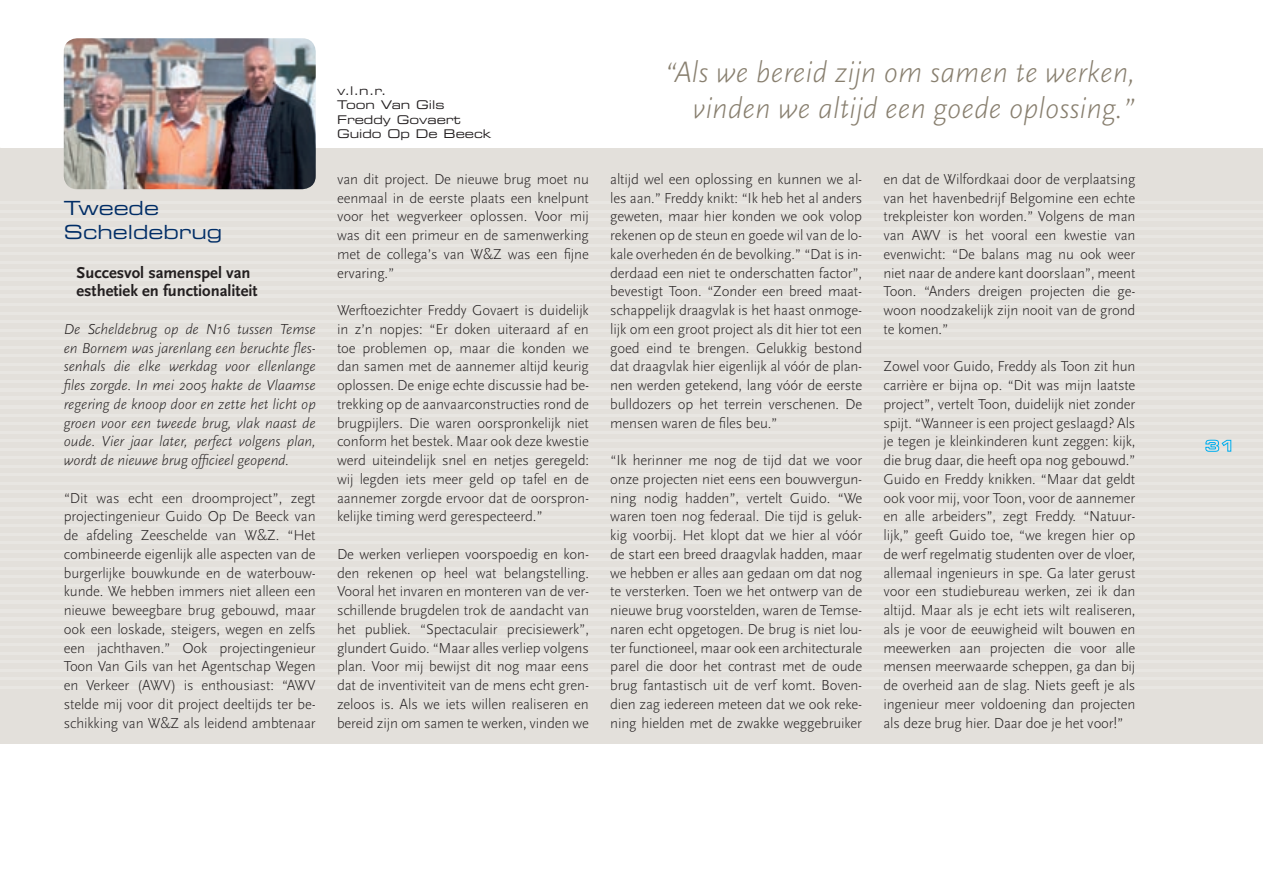
<style>
.page{position:relative;width:1263px;height:893px;background:#fff}
.page>*{position:absolute;margin:0;border:0;box-sizing:border-box;transform-origin:0 0}
.t1{font:italic 300 30px/36px "Scala Sans";color:#887f6f;text-align:right}
.t2{font:19.5px/23.4px "Eurostile LT Extended Two";color:#002d66}
.t3{font:700 16.5px/18.8px "Scala Sans";color:#231f20}
.t4{font:300 15px/18.8px "Scala Sans";letter-spacing:-.01em;color:#231f20;text-align:justify}
.t5{font:italic 300 15px/18.8px "Scala Sans";letter-spacing:-.01em;color:#231f20;text-align:justify}
.t6{font:12px/14.4px "Eurostile LT Extended Two";color:#231f20}
</style>
<div class="page">
<div style="left:0;top:148px;width:1263px;height:595px;background:#e3e0db"></div>
<hr style="left:0;top:201px;width:1263px;height:3px;background:#e8e6e2">
<hr style="left:0;top:210px;width:1263px;height:3px;background:#e8e6e2">
<hr style="left:0;top:218px;width:1263px;height:3px;background:#e8e6e2">
<hr style="left:0;top:227px;width:1263px;height:3px;background:#e8e6e2">
<hr style="left:0;top:235px;width:1263px;height:3px;background:#e8e6e2">
<hr style="left:0;top:244px;width:1263px;height:3px;background:#e8e6e2">
<hr style="left:0;top:252px;width:1263px;height:3px;background:#e8e6e2">
<hr style="left:0;top:261px;width:1263px;height:3px;background:#e8e6e2">
<hr style="left:0;top:269px;width:1263px;height:3px;background:#e8e6e2">
<hr style="left:0;top:278px;width:1263px;height:3px;background:#e8e6e2">
<hr style="left:0;top:286px;width:1263px;height:3px;background:#e8e6e2">
<hr style="left:0;top:295px;width:1263px;height:3px;background:#e8e6e2">
<hr style="left:0;top:303px;width:1263px;height:3px;background:#e8e6e2">
<hr style="left:0;top:312px;width:1263px;height:3px;background:#e8e6e2">
<hr style="left:0;top:320px;width:1263px;height:3px;background:#e8e6e2">
<hr style="left:0;top:329px;width:1263px;height:3px;background:#e8e6e2">
<hr style="left:0;top:337px;width:1263px;height:3px;background:#e8e6e2">
<hr style="left:0;top:346px;width:1263px;height:3px;background:#e8e6e2">
<hr style="left:0;top:354px;width:1263px;height:3px;background:#e8e6e2">
<hr style="left:0;top:363px;width:1263px;height:3px;background:#e8e6e2">
<hr style="left:0;top:371px;width:1263px;height:3px;background:#e8e6e2">
<hr style="left:0;top:380px;width:1263px;height:3px;background:#e8e6e2">
<hr style="left:0;top:388px;width:1263px;height:3px;background:#e8e6e2">
<hr style="left:0;top:397px;width:1263px;height:3px;background:#e8e6e2">
<hr style="left:0;top:405px;width:1263px;height:3px;background:#e8e6e2">
<hr style="left:0;top:414px;width:1263px;height:3px;background:#e8e6e2">
<hr style="left:0;top:422px;width:1263px;height:3px;background:#e8e6e2">
<hr style="left:0;top:431px;width:1263px;height:3px;background:#e8e6e2">
<hr style="left:0;top:439px;width:1263px;height:3px;background:#e8e6e2">
<hr style="left:0;top:448px;width:1263px;height:3px;background:#e8e6e2">
<hr style="left:0;top:456px;width:1263px;height:3px;background:#e8e6e2">
<hr style="left:0;top:465px;width:1263px;height:3px;background:#e8e6e2">
<hr style="left:0;top:473px;width:1263px;height:3px;background:#e8e6e2">
<hr style="left:0;top:482px;width:1263px;height:3px;background:#e8e6e2">
<hr style="left:0;top:490px;width:1263px;height:3px;background:#e8e6e2">
<hr style="left:0;top:499px;width:1263px;height:3px;background:#e8e6e2">
<hr style="left:0;top:507px;width:1263px;height:3px;background:#e8e6e2">
<hr style="left:0;top:516px;width:1263px;height:3px;background:#e8e6e2">
<hr style="left:0;top:524px;width:1263px;height:3px;background:#e8e6e2">
<hr style="left:0;top:533px;width:1263px;height:3px;background:#e8e6e2">
<hr style="left:0;top:541px;width:1263px;height:3px;background:#e8e6e2">
<hr style="left:0;top:550px;width:1263px;height:3px;background:#e8e6e2">
<hr style="left:0;top:558px;width:1263px;height:3px;background:#e8e6e2">
<hr style="left:0;top:567px;width:1263px;height:3px;background:#e8e6e2">
<hr style="left:0;top:575px;width:1263px;height:3px;background:#e8e6e2">
<hr style="left:0;top:584px;width:1263px;height:3px;background:#e8e6e2">
<hr style="left:0;top:592px;width:1263px;height:3px;background:#e8e6e2">
<hr style="left:0;top:601px;width:1263px;height:3px;background:#e8e6e2">
<hr style="left:0;top:609px;width:1263px;height:3px;background:#e8e6e2">
<hr style="left:0;top:618px;width:1263px;height:3px;background:#e8e6e2">
<hr style="left:0;top:626px;width:1263px;height:3px;background:#e8e6e2">
<hr style="left:0;top:635px;width:1263px;height:3px;background:#e8e6e2">
<hr style="left:0;top:643px;width:1263px;height:3px;background:#e8e6e2">
<hr style="left:0;top:652px;width:1263px;height:3px;background:#e8e6e2">
<hr style="left:0;top:660px;width:1263px;height:3px;background:#e8e6e2">
<hr style="left:0;top:669px;width:1263px;height:3px;background:#e8e6e2">
<hr style="left:0;top:677px;width:1263px;height:3px;background:#e8e6e2">
<hr style="left:0;top:686px;width:1263px;height:3px;background:#e8e6e2">
<svg style="left:1205px;top:440px;width:26px;height:12px"></svg>
<img style="left:64px;top:38px;width:252px;height:151px">
<h2 class="t2" style="left:64px;top:196px;width:160px">Tweede<br>Scheldebrug</h2>
<p class="t3" style="left:77px;top:263px;width:183px">Succesvol samenspel van esthetiek en functionaliteit</p>
<p class="t5" style="left:64px;top:320px;width:253px">De Scheldebrug op de N16 tussen Temse en Bornem was jarenlang een beruchte fles&shy;senhals die elke werkdag voor ellenlange files zorgde. In mei 2005 hakte de Vlaamse regering de knoop door en zette het licht op groen voor een tweede brug, vlak naast de oude. Vier jaar later, perfect volgens plan, wordt de nieuwe brug officieel geopend.</p>
<p class="t4" style="left:64px;top:489px;width:253px">“Dit was echt een droomproject”, zegt projectingenieur Guido Op De Beeck van de afdeling Zeeschelde van W&amp;Z. “Het combineerde eigenlijk alle aspecten van de burgerlijke bouwkunde en de waterbouw&shy;kunde. We hebben immers niet alleen een nieuwe beweegbare brug gebouwd, maar ook een loskade, steigers, wegen en zelfs een jachthaven.” Ook projectingenieur Toon Van Gils van het Agentschap Wegen en Verkeer (AWV) is enthousiast: “AWV stelde mij voor dit project deeltijds ter be&shy;schikking van W&amp;Z als leidend ambtenaar</p>
<p class="t6" style="left:337px;top:83px;width:156px">v.l.n.r.<br>Toon Van Gils<br>Freddy Govaert<br>Guido Op De Beeck</p>
<p class="t4" style="left:337px;top:170px;width:253px">van dit project. De nieuwe brug moet nu eenmaal in de eerste plaats een knelpunt voor het wegverkeer oplossen. Voor mij was dit een primeur en de samenwerking met de collega’s van W&amp;Z was een fijne ervaring.”</p>
<p class="t4" style="left:337px;top:301px;width:253px">Werftoezichter Freddy Govaert is duidelijk in z’n nopjes: “Er doken uiteraard af en toe problemen op, maar die konden we dan samen met de aannemer altijd keurig oplossen. De enige echte discussie had be&shy;trekking op de aanvaarconstructies rond de brugpijlers. Die waren oorspronkelijk niet conform het bestek. Maar ook deze kwestie werd uiteindelijk snel en netjes geregeld: wij legden iets meer geld op tafel en de aannemer zorgde ervoor dat de oorspron&shy;kelijke timing werd gerespecteerd.”</p>
<p class="t4" style="left:337px;top:545px;width:253px">De werken verliepen voorspoedig en kon&shy;den rekenen op heel wat belangstelling.<br>Vooral het invaren en monteren van de ver&shy;schillende brugdelen trok de aandacht van het publiek. “Spectaculair precisiewerk”, glundert Guido. “Maar alles verliep volgens plan. Voor mij bewijst dit nog maar eens dat de inventiviteit van de mens echt gren&shy;zeloos is. Als we iets willen realiseren en bereid zijn om samen te werken, vinden we</p>
<h1 class="t1" style="left:664px;top:55px;width:472px">“Als we bereid zijn om samen te werken, vinden we altijd een goede oplossing.”</h1>
<p class="t4" style="left:610px;top:170px;width:253px">altijd wel een oplossing en kunnen we al&shy;les aan.” Freddy knikt: “Ik heb het al anders geweten, maar hier konden we ook volop rekenen op de steun en goede wil van de lo&shy;kale overheden én de bevolking.” “Dat is in&shy;derdaad een niet te onderschatten factor”, bevestigt Toon. “Zonder een breed maat&shy;schappelijk draagvlak is het haast onmoge&shy;lijk om een groot project als dit hier tot een goed eind te brengen. Gelukkig bestond dat draagvlak hier eigenlijk al vóór de plan&shy;nen werden getekend, lang vóór de eerste bulldozers op het terrein verschenen. De mensen waren de files beu.”</p>
<p class="t4" style="left:610px;top:451px;width:253px">“Ik herinner me nog de tijd dat we voor onze projecten niet eens een bouwvergun&shy;ning nodig hadden”, vertelt Guido. “We waren toen nog federaal. Die tijd is geluk&shy;kig voorbij. Het klopt dat we hier al vóór de start een breed draagvlak hadden, maar we hebben er alles aan gedaan om dat nog te versterken. Toen we het ontwerp van de nieuwe brug voorstelden, waren de Temse&shy;naren echt opgetogen. De brug is niet lou&shy;ter functioneel, maar ook een architecturale parel die door het contrast met de oude brug fantastisch uit de verf komt. Boven&shy;dien zag iedereen meteen dat we ook reke&shy;ning hielden met de zwakke weggebruiker</p>
<p class="t4" style="left:883px;top:170px;width:253px">en dat de Wilfordkaai door de verplaatsing van het havenbedrijf Belgomine een echte trekpleister kon worden.” Volgens de man van AWV is het vooral een kwestie van evenwicht: “De balans mag nu ook weer niet naar de andere kant doorslaan”, meent Toon. “Anders dreigen projecten die ge&shy;woon noodzakelijk zijn nooit van de grond te komen.”</p>
<p class="t4" style="left:883px;top:357px;width:253px">Zowel voor Guido, Freddy als Toon zit hun carrière er bijna op. “Dit was mijn laatste project”, vertelt Toon, duidelijk niet zonder spijt. “Wanneer is een project geslaagd? Als je tegen je kleinkinderen kunt zeggen: kijk, die brug daar, die heeft opa nog gebouwd.” Guido en Freddy knikken. “Maar dat geldt ook voor mij, voor Toon, voor de aannemer en alle arbeiders”, zegt Freddy. “Natuur&shy;lijk,” geeft Guido toe, “we kregen hier op de werf regelmatig studenten over de vloer, allemaal ingenieurs in spe. Ga later gerust voor een studiebureau werken, zei ik dan altijd. Maar als je echt iets wilt realiseren, als je voor de eeuwigheid wilt bouwen en meewerken aan projecten die voor alle mensen meerwaarde scheppen, ga dan bij de overheid aan de slag. Niets geeft je als ingenieur meer voldoening dan projecten als deze brug hier. Daar doe je het voor!”</p>
</div>
